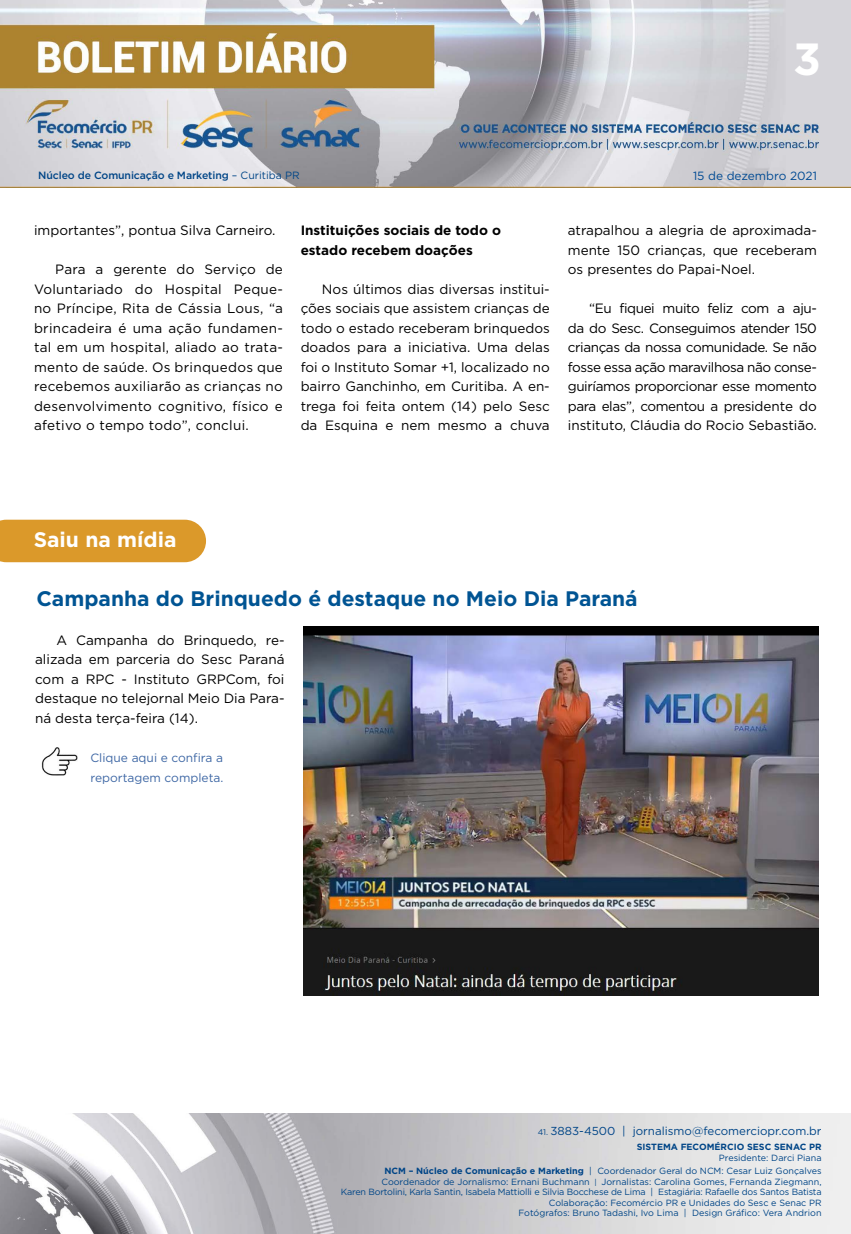
<style>
.page{position:relative;width:851px;height:1234px;background:#fff}
.page>*{position:absolute;margin:0;border:0;box-sizing:border-box;transform-origin:0 0}
.t1{font:700 45px "Gotham";color:#fff}
.t2{font:700 21px "Gotham";color:#005493}
.t3{font:700 21px "Gotham";color:#fff}
.t4{font:13.5px/19.5px "Gotham";color:#000;text-align:justify}
.t5{font:700 13.5px/19.5px "Gotham";color:#000}
.t6{font:12px/19.5px "Gotham";color:#3f68a5}
.t7{font:11.85px "Gotham";color:#004a93}
.t8{font:11.55px "Gotham";color:#004587}
.t9{font:500 10.5px "Gotham";letter-spacing:-.01em;color:#004587}
.t10{font:9px/10.5px "Gotham";color:#004587;text-align:right}
.t11{font:700 9px "Gotham";color:#004587}
.s1{font-weight:400}
.s2{font-size:8.25px}
.s3{font-weight:700}
.s4{font-size:7.65px}
</style>
<div class="page">
<img style="left:0;top:0;width:850px;height:188px">
<img style="left:0;top:1113px;width:850px;height:120px">
<img style="left:42px;top:747px;width:35px;height:28px">
<img style="left:303px;top:626px;width:515px;height:369px">
<div style="left:0;top:519px;width:206px;height:43px;background:#db992a"></div>
<h1 class="t1" style="left:793px;top:29px;width:29px">3</h1>
<p class="t9" style="left:38px;top:168px;width:263px">Núcleo de Comunicação e Marketing <span class="s1">– Curitiba PR</span></p>
<p class="t7" style="left:693px;top:168px;width:125px">15 de dezembro 2021</p>
<p class="t4" style="left:34px;top:220px;width:243px">importantes”, pontua Silva Carneiro.</p>
<p class="t4" style="left:34px;top:259px;width:250px;text-indent:21px">Para a gerente do Serviço de Voluntariado do Hospital Peque&shy;no Príncipe, Rita de Cássia Lous, “a brincadeira é uma ação fundamen&shy;tal em um hospital, aliado ao trata&shy;mento de saúde. Os brinquedos que recebemos auxiliarão as crianças no desenvolvimento cognitivo, físico e afetivo o tempo todo”, conclui.</p>
<p class="t5" style="left:300px;top:220px;width:202px">Instituições sociais de todo o estado recebem doações</p>
<p class="t4" style="left:300px;top:279px;width:250px;text-indent:21px">Nos últimos dias diversas institui&shy;ções sociais que assistem crianças de todo o estado receberam brinquedos doados para a iniciativa. Uma delas foi o Instituto Somar +1, localizado no bairro Ganchinho, em Curitiba. A en&shy;trega foi feita ontem (14) pelo Sesc da Esquina e nem mesmo a chuva</p>
<p class="t4" style="left:567px;top:220px;width:250px">atrapalhou a alegria de aproximada&shy;mente 150 crianças, que receberam os presentes do Papai-Noel.</p>
<p class="t4" style="left:567px;top:298px;width:250px;text-indent:21px">“Eu fiquei muito feliz com a aju&shy;da do Sesc. Conseguimos atender 150 crianças da nossa comunidade. Se não fosse essa ação maravilhosa não conse&shy;guiríamos proporcionar esse momento para elas”, comentou a presidente do instituto, Cláudia do Rocio Sebastião.</p>
<h2 class="t3" style="left:34px;top:526px;width:144px">Saiu na mídia</h2>
<h2 class="t2" style="left:36px;top:584px;width:602px">Campanha do Brinquedo é destaque no Meio Dia Paraná</h2>
<p class="t4" style="left:35px;top:630px;width:251px;text-indent:21px">A Campanha do Brinquedo, re&shy;alizada em parceria do Sesc Paraná com a RPC - Instituto GRPCom, foi destaque no telejornal Meio Dia Para&shy;ná desta terça-feira (14).</p>
<p class="t6" style="left:90px;top:747px;width:134px">Clique aqui e confira a reportagem completa.</p>
<p class="t8" style="left:537px;top:1123px;width:285px"><span class="s2">41.</span> 3883-4500 | jornalismo@fecomerciopr.com.br</p>
<p class="t11" style="left:636px;top:1140px;width:186px">SISTEMA FECOMÉRCIO SESC SENAC PR</p>
<p class="t10" style="left:384px;top:1150px;width:438px;line-height:13.5px">Presidente: Darci Piana<br><span class="s3">NCM – Núcleo de Comunicação e Marketing</span> | Coordenador Geral do NCM: Cesar Luiz Gonçalves</p>
<p class="t10" style="left:341px;top:1175px;width:482px">Coordenador de Jornalismo: Ernani Buchmann <span class="s4">|</span> Jornalistas: Carolina Gomes, Fernanda Ziegmann,<br>Karen Bortolini, Karla Santin, Isabela Mattiolli e Silvia Bocchese de Lima | Estagiária: Rafaelle dos Santos Batista Colaboração: Fecomércio PR e Unidades do Sesc e Senac PR<br>Fotógrafos: Bruno Tadashi, Ivo Lima | Design Gráfico: Vera Andrion</p>
</div>
